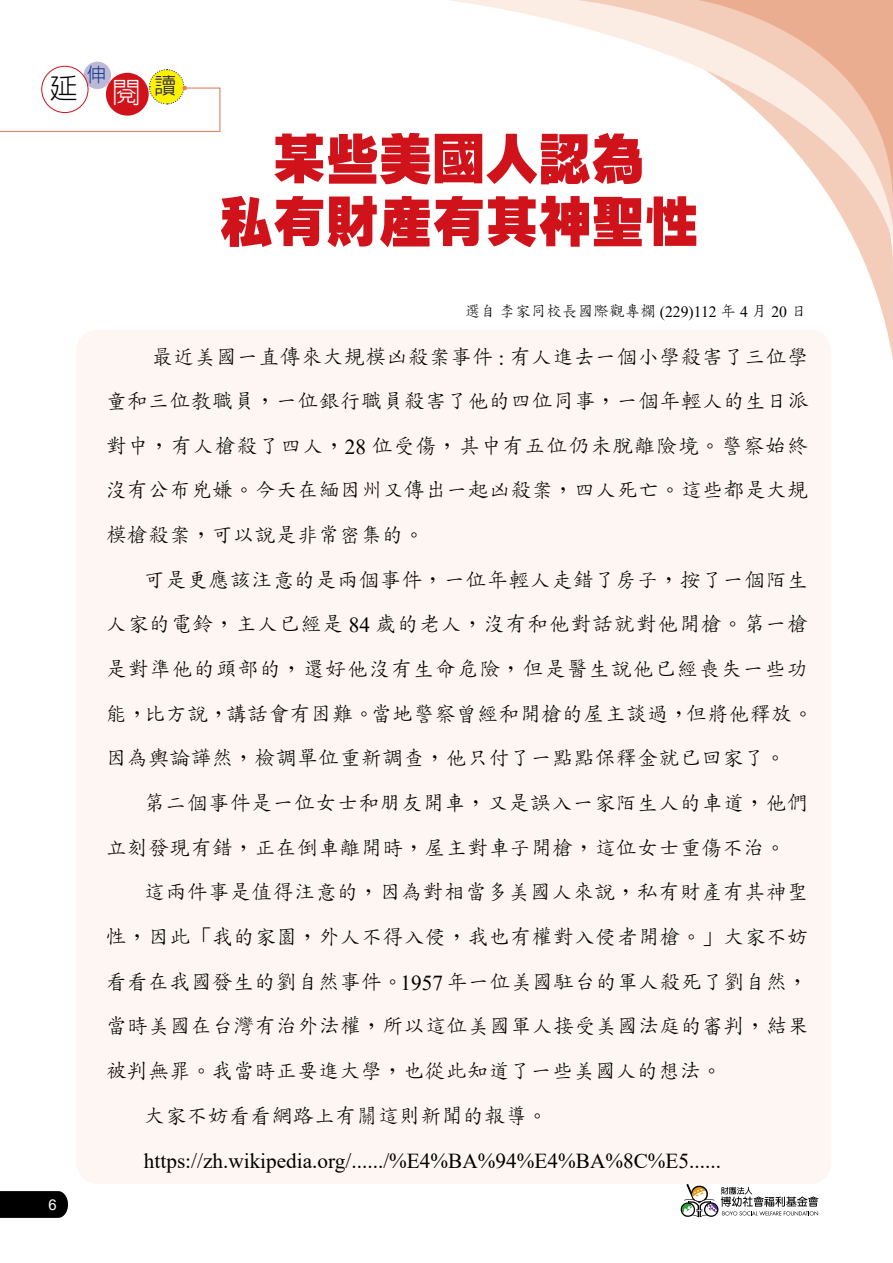
<style>
.page{position:relative;width:893px;height:1263px;background:#fff}
.page>*{position:absolute;margin:0;border:0;box-sizing:border-box;transform-origin:0 0}
.t1{font:900 53.1px/62.7px "AR Hei B5";color:#d0121b;text-align:center}
.t2{font:300 28.5px "AR Hei B5";color:#000}
.t3{font:300 21.3px/44.7px "AR Std Kai B5";color:#000}
.t4{font:21.3px "Times New Roman";color:#000}
.t5{font:300 19.65px "AR Hei B5";color:#0c3388}
.t6{font:300 15.6px "AR Std Kai B5";color:#000}
.t7{font:14.85px "Arial";color:#fff}
.s1{color:#fff}
.s2{font-family:"Times New Roman";font-weight:400}
</style>
<div class="page">
<svg style="left:814px;top:241px;width:79px;height:118px"></svg>
<svg style="left:449px;top:0;width:444px;height:241px"></svg>
<svg style="left:577px;top:0;width:316px;height:226px"></svg>
<svg style="left:698px;top:0;width:195px;height:205px"></svg>
<div style="left:77px;top:330px;width:754px;height:854px;background:#fdf6f2;border-radius:21px"></div>
<svg style="left:0;top:1191px;width:68px;height:27px;background:#090909"></svg>
<svg style="left:680px;top:1184px;width:138px;height:34px"></svg>
<div style="left:84px;top:62px;width:27px;height:27px;background:#bcb8d8;border-radius:50%"></div>
<svg style="left:0;top:68px;width:221px;height:64px"></svg>
<p class="t5" style="left:87px;top:65px;width:21px">伸</p>
<h2 class="t2" style="left:50px;top:74px;width:129px">延 <span class="s1">閱</span><sup>讀</sup></h2>
<h1 class="t1" style="left:219px;top:127px;width:480px">某些美國人認為<br>私有財產有其神聖性</h1>
<p class="t7" style="left:49px;top:1194px;width:10px">6</p>
<p class="t6" style="left:464px;top:303px;width:344px">選自李家同校長國際觀專欄 <span class="s2">(229)112</span> 年 <span class="s2">4</span> 月 <span class="s2">20</span> 日</p>
<p class="t3" style="left:106px;top:335px;width:704px;text-align:justify;text-indent:46px">最近美國一直傳來大規模凶殺案事件 <span class="s2">:</span> 有人進去一個小學殺害了三位學童和三位教職員，一位銀行職員殺害了他的四位同事，一個年輕人的生日派對中，有人槍殺了四人，<span class="s2">28</span> 位受傷，其中有五位仍未脫離險境。警察始終沒有公布兇嫌。今天在緬因州又傳出一起凶殺案，四人死亡。這些都是大規模槍殺案，可以說是非常密集的。</p>
<p class="t3" style="left:106px;top:557px;width:709px;text-indent:38px">可是更應該注意的是兩個事件，一位年輕人走錯了房子，按了一個陌生人家的電鈴，主人已經是 <span class="s2">84</span> 歲的老人，沒有和他對話就對他開槍。第一槍是對準他的頭部的，還好他沒有生命危險，但是醫生說他已經喪失一些功能，比方說，講話會有困難。當地警察曾經和開槍的屋主談過，但將他釋放。因為輿論譁然，檢調單位重新調查，他只付了一點點保釋金就已回家了。</p>
<p class="t3" style="left:106px;top:780px;width:704px;text-indent:38px">第二個事件是一位女士和朋友開車，又是誤入一家陌生人的車道，他們立刻發現有錯，正在倒車離開時，屋主對車子開槍，這位女士重傷不治。</p>
<p class="t3" style="left:144px;top:870px;width:666px">這兩件事是值得注意的，因為對相當多美國人來說，私有財產有其神聖</p>
<p class="t3" style="left:106px;top:914px;width:704px">性，因此「我的家園，外人不得入侵，我也有權對入侵者開槍。」大家不妨</p>
<p class="t3" style="left:106px;top:959px;width:704px">看看在我國發生的劉自然事件。<span class="s2">1957</span> 年一位美國駐台的軍人殺死了劉自然，</p>
<p class="t3" style="left:106px;top:1004px;width:704px">當時美國在台灣有治外法權，所以這位美國軍人接受美國法庭的審判，結果</p>
<p class="t3" style="left:106px;top:1048px;width:618px">被判無罪。我當時正要進大學，也從此知道了一些美國人的想法。</p>
<p class="t3" style="left:144px;top:1093px;width:405px">大家不妨看看網路上有關這則新聞的報導。</p>
<p class="t4" style="left:144px;top:1146px;width:579px">https://zh.wikipedia.org/....../%E4%BA%94%E4%BA%8C%E5......</p>
</div>
